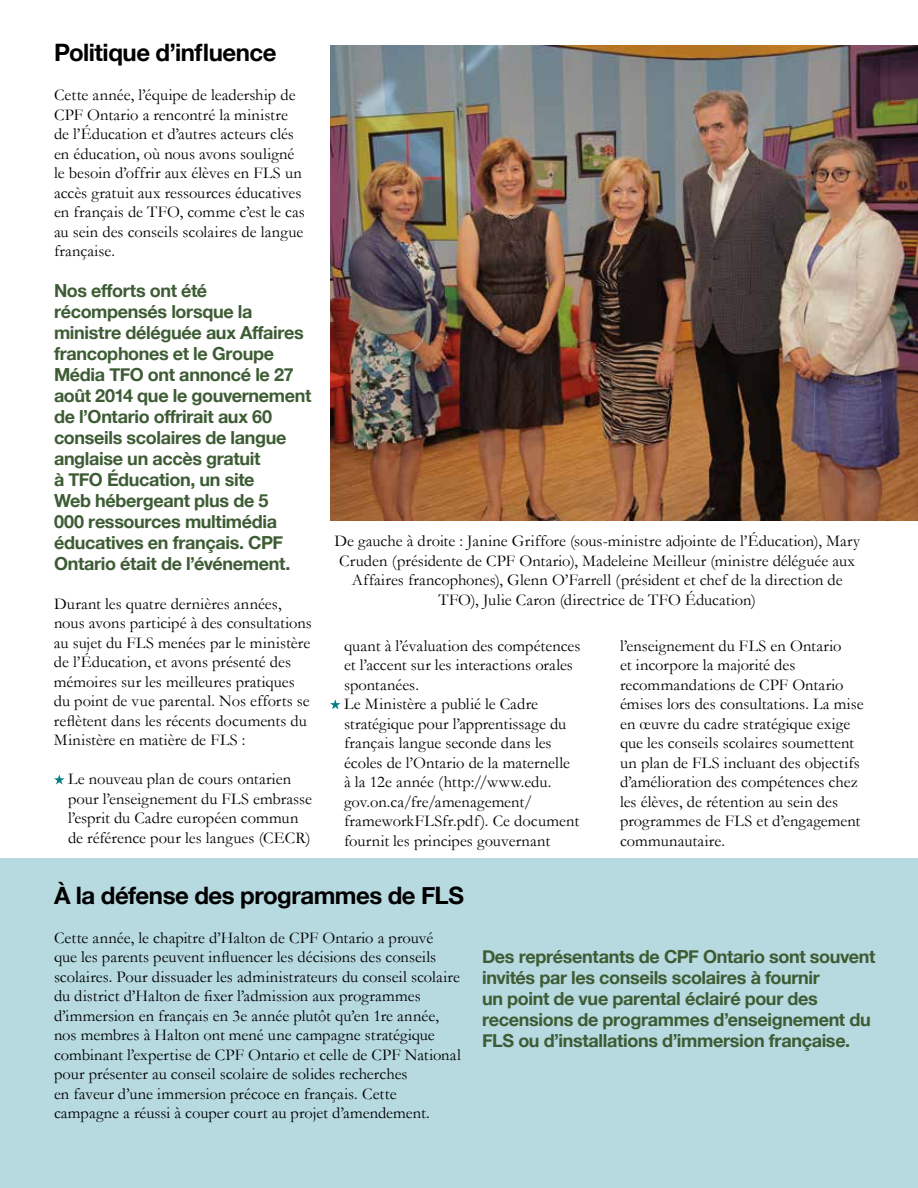
<style>
.page{position:relative;width:918px;height:1188px;background:#fff}
.page>*{position:absolute;margin:0;border:0;box-sizing:border-box;transform-origin:0 0}
.t1{font:700 24px "Helvetica Neue";letter-spacing:-.02em;color:#000}
.t2{font:700 18px/21px "Helvetica Neue";letter-spacing:-.02em;color:#3d5c34}
.t3{font:16.5px/19.5px "Garamond";color:#000}
</style>
<div class="page">
<div style="left:0;top:859px;width:918px;height:329px;background:#b7d9e0"></div>
<svg style="left:54px;top:774px;width:11px;height:11px"></svg>
<svg style="left:330px;top:699px;width:11px;height:10px"></svg>
<img style="left:330px;top:45px;width:588px;height:476px">
<h1 class="t1" style="left:54px;top:31px;width:224px">Politique d’influence</h1>
<p class="t3" style="left:54px;top:85px;width:252px">Cette année, l’équipe de leadership de CPF Ontario a rencontré la ministre de l’Éducation et d’autres acteurs clés en éducation, où nous avons souligné le besoin d’offrir aux élèves en FLS un accès gratuit aux ressources éducatives en français de TFO, comme c’est le cas au sein des conseils scolaires de langue française.</p>
<p class="t2" style="left:54px;top:279px;width:259px">Nos efforts ont été récompensés lorsque la ministre déléguée aux Affaires francophones et le Groupe<br>Média TFO ont annoncé le 27 août 2014 que le gouvernement de l’Ontario offrirait aux 60 conseils scolaires de langue anglaise un accès gratuit<br>à TFO Éducation, un site<br>Web hébergeant plus de 5<br>000 ressources multimédia éducatives en français. CPF<br>Ontario était de l’événement.</p>
<p class="t3" style="left:54px;top:594px;width:260px">Durant les quatre dernières années, nous avons participé à des consultations au sujet du FLS menées par le ministère de l’Éducation, et avons présenté des mémoires sur les meilleures pratiques du point de vue parental. Nos efforts se reflètent dans les récents documents du Ministère en matière de FLS :</p>
<p class="t3" style="left:68px;top:769px;width:245px">Le nouveau plan de cours ontarien pour l’enseignement du FLS embrasse l’esprit du Cadre européen commun de référence pour les langues (CECR)</p>
<p class="t3" style="left:334px;top:531px;width:527px;text-align:center">De gauche à droite : Janine Griffore (sous-ministre adjointe de l’Éducation), Mary Cruden (présidente de CPF Ontario), Madeleine Meilleur (ministre déléguée aux Affaires francophones), Glenn O’Farrell (président et chef de la direction de TFO), Julie Caron (directrice de TFO Éducation)</p>
<p class="t3" style="left:344px;top:636px;width:238px">quant à l’évaluation des compétences et l’accent sur les interactions orales spontanées.<br>Le Ministère a publié le Cadre stratégique pour l’apprentissage du français langue seconde dans les écoles de l’Ontario de la maternelle à la 12e année (http://www.edu. gov.on.ca/fre/amenagement/ frameworkFLSfr.pdf). Ce document fournit les principes gouvernant</p>
<p class="t3" style="left:620px;top:636px;width:245px">l’enseignement du FLS en Ontario<br>et incorpore la majorité des recommandations de CPF Ontario émises lors des consultations. La mise en œuvre du cadre stratégique exige que les conseils scolaires soumettent un plan de FLS incluant des objectifs d’amélioration des compétences chez les élèves, de rétention au sein des programmes de FLS et d’engagement communautaire.</p>
<h1 class="t1" style="left:54px;top:873px;width:412px">À la défense des programmes de FLS</h1>
<p class="t3" style="left:54px;top:927px;width:408px">Cette année, le chapitre d’Halton de CPF Ontario a prouvé<br>que les parents peuvent influencer les décisions des conseils scolaires. Pour dissuader les administrateurs du conseil scolaire du district d’Halton de fixer l’admission aux programmes d’immersion en français en 3e année plutôt qu’en 1re année, nos membres à Halton ont mené une campagne stratégique combinant l’expertise de CPF Ontario et celle de CPF National pour présenter au conseil scolaire de solides recherches<br>en faveur d’une immersion précoce en français. Cette campagne a réussi à couper court au projet d’amendement.</p>
<p class="t2" style="left:482px;top:945px;width:395px">Des représentants de CPF Ontario sont souvent invités par les conseils scolaires à fournir<br>un point de vue parental éclairé pour des recensions de programmes d’enseignement du FLS ou d’installations d’immersion française.</p>
</div>
